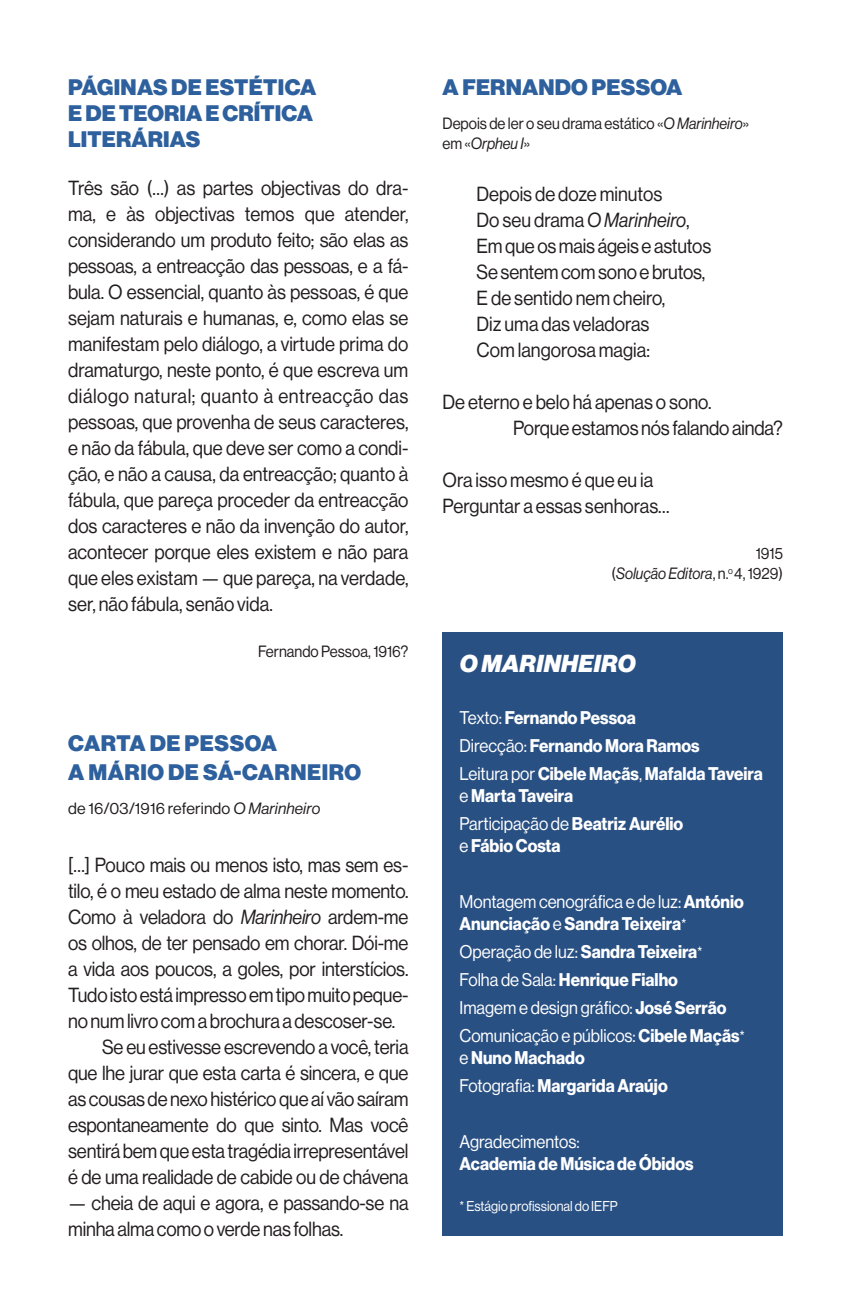
<style>
.page{position:relative;width:851px;height:1304px;background:#fff}
.page>*{position:absolute;margin:0;border:0;box-sizing:border-box;transform-origin:0 0}
.t1{font:24px "N Haas Grotesk DS Pro 96 Blk It";letter-spacing:.015em;color:#fff}
.t2{font:22px/26px "N Haas Grotesk DS Pro 95 Blk";letter-spacing:.01em;color:#2d609d}
.t3{font:20px/26px "N Haas Grotesk DS Pro 55 Rg";letter-spacing:-.01em;color:#231f20;scale:.93 1}
.t4{font:18px/28px "N Haas Grotesk DS Pro 75 Bd";color:#fff;scale:.93 1}
.t5{font:18px/28px "N Haas Grotesk DS Pro 55 Rg";color:#fff;scale:.93 1}
.t6{font:16px "N Haas Grotesk DS Pro 55 Rg";color:#231f20;scale:.93 1}
.t7{font:16px "N Haas Grotesk DS Pro 56 It";color:#231f20;scale:.93 1}
.t8{font:16px "N Haas Grotesk DS Pro 55 Rg";color:#231f20}
.t9{font:14px "N Haas Grotesk DS Pro 55 Rg";color:#fff;scale:.93 1}
.s1{font-family:"N Haas Grotesk DS Pro 56 It"}
.s2{font-family:"N Haas Grotesk DS Pro 55 Rg"}
.s3{font-family:"N Haas Grotesk DS Pro 75 Bd"}
.s4{font-family:"N Haas Grotesk DS Pro 55 Rg";font-size:16px}
.s5{font-size:16px}
</style>
<div class="page">
<div style="left:442px;top:632px;width:340px;height:604px;background:#295083"></div>
<p class="t2" style="left:68px;top:74px;width:250px">PÁGINAS DE ESTÉTICA<br>E DE TEORIA E CRÍTICA<br>LITERÁRIAS</p>
<p class="t3" style="left:68px;top:175px;width:367px;text-align:justify">Três são (…) as partes objectivas do dra&shy;ma, e às objectivas temos que atender, considerando um produto feito; são elas as pessoas, a entreacção das pessoas, e a fá&shy;bula. O essencial, quanto às pessoas, é que sejam naturais e humanas, e, como elas se manifestam pelo diálogo, a virtude prima do dramaturgo, neste ponto, é que escreva um diálogo natural; quanto à entreacção das pessoas, que provenha de seus caracteres, e não da fábula, que deve ser como a condi&shy;ção, e não a causa, da entreacção; quanto à fábula, que pareça proceder da entreacção dos caracteres e não da invenção do autor, acontecer porque eles existem e não para que eles existam — que pareça, na verdade, ser, não fábula, senão vida.</p>
<p class="t6" style="left:258px;top:642px;width:163px">Fernando Pessoa, 1916?</p>
<p class="t2" style="left:68px;top:729px;width:294px;line-height:28.8px">CARTA DE PESSOA<br>A MÁRIO DE SÁ-CARNEIRO</p>
<p class="t8" style="left:68px;top:799px;width:254px">de 16/03/1916 referindo <span class="s1">O Marinheiro</span></p>
<p class="t3" style="left:68px;top:852px;width:367px">[…] Pouco mais ou menos isto, mas sem es-</p>
<p class="t3" style="left:68px;top:878px;width:367px">tilo, é o meu estado de alma neste momento.</p>
<p class="t3" style="left:68px;top:904px;width:367px">Como à veladora do <span class="s1">Marinheiro</span> ardem-me</p>
<p class="t3" style="left:68px;top:930px;width:367px">os olhos, de ter pensado em chorar. Dói-me</p>
<p class="t3" style="left:68px;top:956px;width:367px">a vida aos poucos, a goles, por interstícios.</p>
<p class="t3" style="left:68px;top:982px;width:367px">Tudo isto está impresso em tipo muito peque-</p>
<p class="t3" style="left:68px;top:1008px;width:353px">no num livro com a brochura a descoser-se.</p>
<p class="t3" style="left:102px;top:1034px;width:331px">Se eu estivesse escrevendo a você, teria</p>
<p class="t3" style="left:68px;top:1060px;width:367px">que lhe jurar que esta carta é sincera, e que</p>
<p class="t3" style="left:68px;top:1086px;width:367px">as cousas de nexo histérico que aí vão saíram</p>
<p class="t3" style="left:68px;top:1112px;width:367px">espontaneamente do que sinto. Mas você</p>
<p class="t3" style="left:68px;top:1138px;width:367px">sentirá bem que esta tragédia irrepresentável</p>
<p class="t3" style="left:68px;top:1164px;width:367px">é de uma realidade de cabide ou de chávena</p>
<p class="t3" style="left:68px;top:1190px;width:367px">— cheia de aqui e agora, e passando-se na minha alma como o verde nas folhas.</p>
<p class="t2" style="left:442px;top:74px;width:241px">A FERNANDO PESSOA</p>
<p class="t6" style="left:442px;top:114px;width:331px">Depois de ler o seu drama estático «<span class="s1">O Marinheiro</span>»</p>
<p class="t7" style="left:442px;top:134px;width:96px"><span class="s2">em «</span>Orpheu I<span class="s2">»</span></p>
<p class="t3" style="left:476px;top:181px;width:254px">Depois de doze minutos<br>Do seu drama <span class="s1">O Marinheiro</span>,<br>Em que os mais ágeis e astutos<br>Se sentem com sono e brutos,<br>E de sentido nem cheiro,<br>Diz uma das veladoras<br>Com langorosa magia:</p>
<p class="t3" style="left:513px;top:389px;width:291px;text-indent:-71px">De eterno e belo há apenas o sono.<br>Porque estamos nós falando ainda?</p>
<p class="t3" style="left:442px;top:467px;width:246px">Ora isso mesmo é que eu ia<br>Perguntar a essas senhoras…</p>
<p class="t6" style="left:755px;top:544px;width:31px">1915</p>
<p class="t7" style="left:611px;top:564px;width:186px"><span class="s2">(</span>Solução Editora<span class="s2">, n.</span><sup>o</sup> <span class="s2">4, 1929)</span></p>
<p class="t1" style="left:459px;top:650px;width:177px">O MARINHEIRO</p>
<p class="t4" style="left:459px;top:704px;width:327px"><span class="s2">Texto:</span> Fernando Pessoa<br><span class="s2">Direcção:</span> Fernando Mora Ramos<br><span class="s2">Leitura por</span> Cibele Maçãs<span class="s2">,</span> Mafalda Taveira</p>
<p class="t4" style="left:459px;top:782px;width:124px"><span class="s2">e</span> Marta Taveira</p>
<p class="t5" style="left:459px;top:810px;width:242px">Participação de <span class="s3">Beatriz Aurélio</span></p>
<p class="t4" style="left:459px;top:832px;width:110px"><span class="s2">e</span> Fábio Costa</p>
<p class="t5" style="left:459px;top:888px;width:307px">Montagem cenográfica e de luz: <span class="s3">António</span></p>
<p class="t4" style="left:459px;top:910px;width:245px">Anunciação <span class="s2">e</span> Sandra Teixeira<span class="s4">*</span></p>
<p class="t5" style="left:459px;top:938px;width:263px">Operação de luz: <span class="s3">Sandra Teixeira</span><span class="s5">*</span></p>
<p class="t4" style="left:459px;top:966px;width:236px"><span class="s2">Folha de Sala:</span> Henrique Fialho</p>
<p class="t5" style="left:459px;top:994px;width:308px">Imagem e design gráfico: <span class="s3">José Serrão<br></span>Comunicação e públicos: <span class="s3">Cibele Maçãs</span><span class="s5">*</span></p>
<p class="t4" style="left:459px;top:1044px;width:225px"><span class="s2">e</span> Nuno Machado<br><span class="s2">Fotografia:</span> Margarida Araújo</p>
<p class="t5" style="left:459px;top:1128px;width:131px">Agradecimentos:</p>
<p class="t4" style="left:459px;top:1150px;width:253px">Academia de Música de Óbidos</p>
<p class="t9" style="left:459px;top:1198px;width:172px">* Estágio profissional do IEFP</p>
</div>
